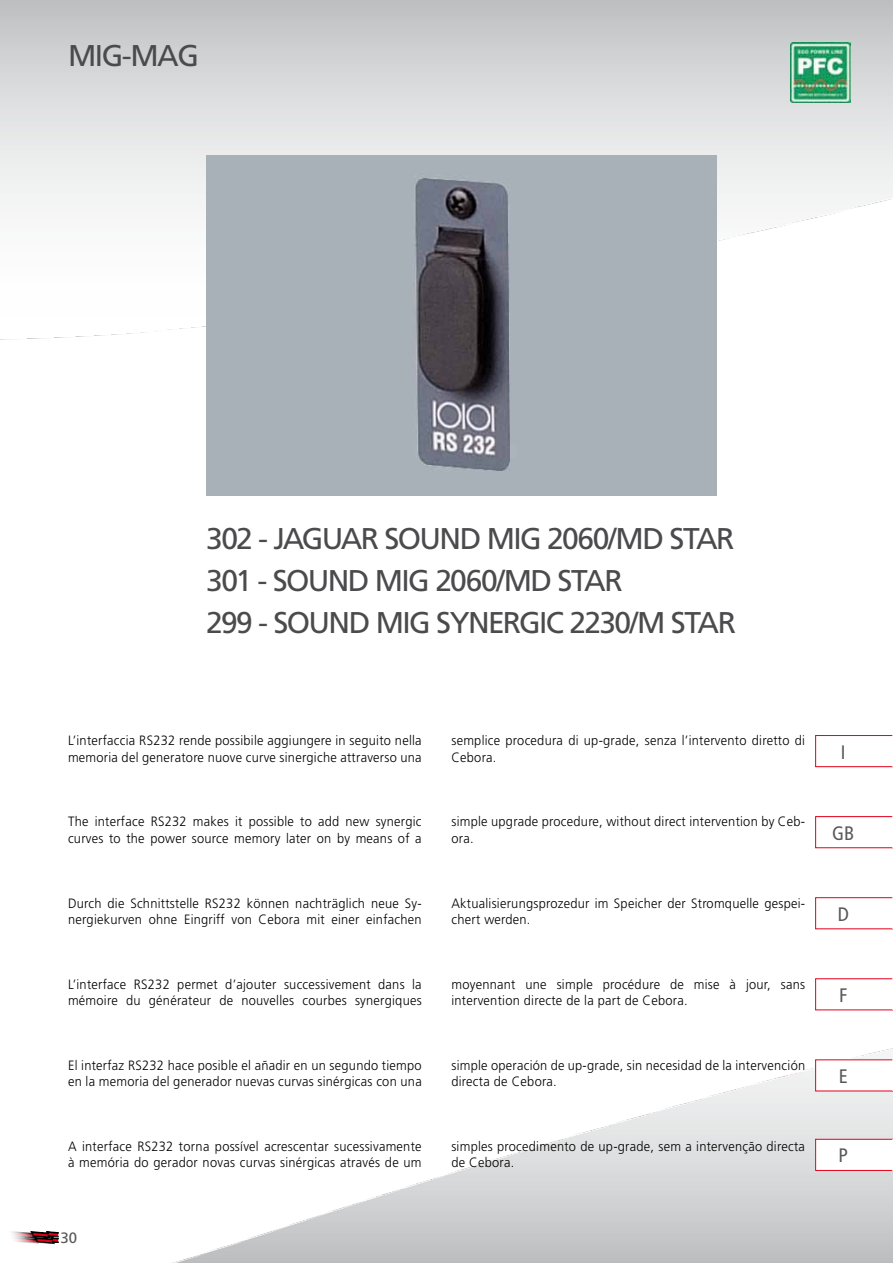
<style>
.page{position:relative;width:893px;height:1263px;background:#fff}
.page>*{position:absolute;margin:0;border:0;box-sizing:border-box;transform-origin:0 0}
.t1{font:30px/42.2px "Frutiger";letter-spacing:-.055em;color:#4b4b4d}
.t2{font:condensed 19.5px "Frutiger";color:#58585a}
.t3{font:15px "Frutiger";color:#58585a}
.t4{font:300 13.5px/16.2px "Frutiger";letter-spacing:.02em;color:#000;scale:.95 1}
</style>
<div class="page">
<img style="left:172px;top:929px;width:721px;height:334px">
<img style="left:0;top:0;width:893px;height:370px">
<svg style="left:11px;top:1231px;width:47px;height:13px"></svg>
<div style="left:815px;top:735px;width:78px;height:32px;border:1px solid #e2001a"></div>
<svg style="left:892px;top:735px;width:1px;height:32px"></svg>
<div style="left:815px;top:816px;width:78px;height:32px;border:1px solid #e2001a"></div>
<svg style="left:892px;top:816px;width:1px;height:32px"></svg>
<div style="left:815px;top:897px;width:78px;height:32px;border:1px solid #e2001a"></div>
<svg style="left:892px;top:897px;width:1px;height:32px"></svg>
<div style="left:816px;top:979px;width:77px;height:31px;background:#fff"></div>
<div style="left:816px;top:1060px;width:77px;height:31px;background:#fff"></div>
<div style="left:816px;top:1139px;width:77px;height:31px;background:#fff"></div>
<div style="left:815px;top:1139px;width:78px;height:32px;border:1px solid #e2001a"></div>
<svg style="left:892px;top:1139px;width:1px;height:32px"></svg>
<img style="left:206px;top:155px;width:510px;height:340px">
<img style="left:791px;top:43px;width:59px;height:59px">
<h1 class="t1" style="left:68px;top:34px;width:132px">MIG-MAG</h1>
<h1 class="t1" style="left:206px;top:517px;width:531px;text-indent:281px">MIG 2060/MD STAR<br>301 - SOUND MIG 2060/MD STAR<br>299 - SOUND MIG SYNERGIC 2230/M STAR</h1>
<h1 class="t1" style="left:206px;top:517px;width:213px">302 - JAGUAR SOUND</h1>
<p class="t4" style="left:68px;top:732px;width:374px">L’interfaccia RS232 rende possibile aggiungere in seguito nella memoria del generatore nuove curve sinergiche attraverso una</p>
<p class="t4" style="left:451px;top:732px;width:374px">semplice procedura di up-grade, senza l’intervento diretto di<br>Cebora.</p>
<h2 class="t2" style="left:841px;top:740px;width:6px">I</h2>
<p class="t4" style="left:68px;top:814px;width:374px">The interface RS232 makes it possible to add new synergic curves to the power source memory later on by means of a</p>
<p class="t4" style="left:451px;top:814px;width:374px">simple upgrade procedure, without direct intervention by Ceb&shy;ora.</p>
<h2 class="t2" style="left:832px;top:822px;width:23px">GB</h2>
<p class="t4" style="left:68px;top:895px;width:374px">Durch die Schnittstelle RS232 können nachträglich neue Sy&shy;nergiekurven ohne Eingriff von Cebora mit einer einfachen</p>
<p class="t4" style="left:451px;top:895px;width:374px">Aktualisierungsprozedur im Speicher der Stromquelle gespei&shy;chert werden.</p>
<h2 class="t2" style="left:838px;top:903px;width:13px">D</h2>
<p class="t4" style="left:68px;top:976px;width:374px">L’interface RS232 permet d’ajouter successivement dans la mémoire du générateur de nouvelles courbes synergiques</p>
<p class="t4" style="left:451px;top:976px;width:374px">moyennant une simple procédure de mise à jour, sans intervention directe de la part de Cebora.</p>
<h2 class="t2" style="left:839px;top:984px;width:10px">F</h2>
<p class="t4" style="left:68px;top:1057px;width:374px">El interfaz RS232 hace posible el añadir en un segundo tiempo en la memoria del generador nuevas curvas sinérgicas con una</p>
<p class="t4" style="left:451px;top:1057px;width:374px">simple operación de up-grade, sin necesidad de la intervención directa de Cebora.</p>
<h2 class="t2" style="left:839px;top:1065px;width:11px">E</h2>
<p class="t4" style="left:68px;top:1138px;width:374px">A interface RS232 torna possível acrescentar sucessivamente à memória do gerador novas curvas sinérgicas através de um</p>
<p class="t4" style="left:451px;top:1138px;width:374px">simples procedimento de up-grade, sem a intervenção directa de Cebora.</p>
<h2 class="t2" style="left:839px;top:1144px;width:11px">P</h2>
<p class="t3" style="left:60px;top:1229px;width:18px">30</p>
</div>
